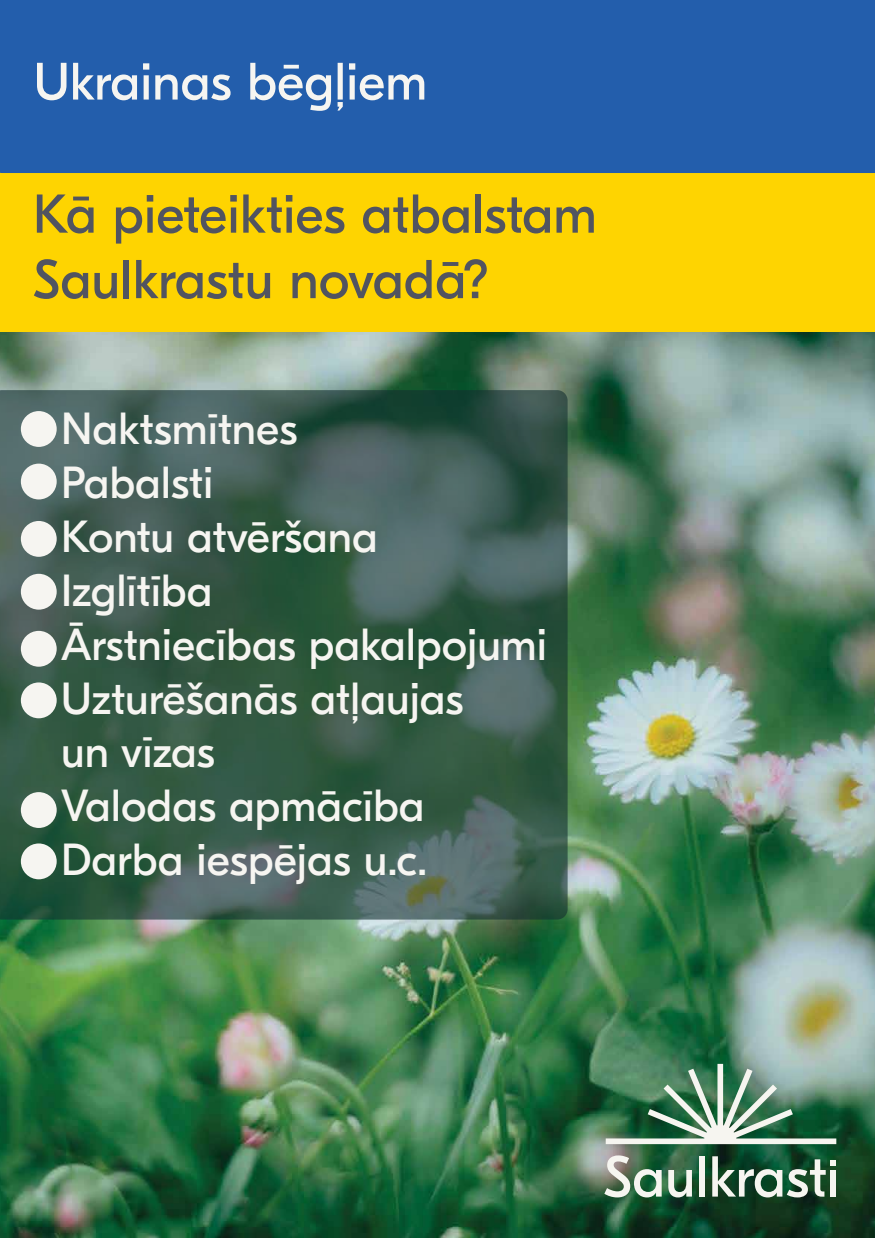
<style>
.page{position:relative;width:875px;height:1238px;background:#fff}
.page>*{position:absolute;margin:0;border:0;box-sizing:border-box;transform-origin:0 0}
.t1{font:54.51px/65.5px "GT Eesti Pro Display";color:#515460}
.t2{font:52.5px "GT Eesti Pro Display";color:#f6f5f1}
.t3{font:44.89px/53.9px "GT Eesti Pro Display";color:#f6f5f1}
</style>
<div class="page">
<img style="left:0;top:332px;width:875px;height:906px">
<div style="left:0;top:14px;width:875px;height:318px;background:#fed401"></div>
<div style="left:0;top:0;width:875px;height:173px;background:#235eac"></div>
<svg style="left:0;top:390px;width:568px;height:529px;background:#3b5c4e"></svg>
<div style="left:21px;top:411px;width:36px;height:36px;background:#f6f5f1;border-radius:50%"></div>
<div style="left:21px;top:463px;width:36px;height:36px;background:#f6f5f1;border-radius:50%"></div>
<div style="left:21px;top:521px;width:36px;height:36px;background:#f6f5f1;border-radius:50%"></div>
<div style="left:21px;top:574px;width:36px;height:35px;background:#f6f5f1;border-radius:50%"></div>
<div style="left:21px;top:631px;width:36px;height:35px;background:#f6f5f1;border-radius:50%"></div>
<div style="left:21px;top:682px;width:36px;height:36px;background:#f6f5f1;border-radius:50%"></div>
<div style="left:21px;top:792px;width:36px;height:36px;background:#f6f5f1;border-radius:50%"></div>
<div style="left:21px;top:843px;width:36px;height:36px;background:#f6f5f1;border-radius:50%"></div>
<svg style="left:606px;top:1063px;width:230px;height:81px"></svg>
<svg style="left:604px;top:1155px;width:58px;height:42px"></svg>
<svg style="left:668px;top:1170px;width:24px;height:27px"></svg>
<div style="left:699px;top:1156px;width:6px;height:40px;background:#f6f5f0"></div>
<svg style="left:712px;top:1156px;width:124px;height:41px"></svg>
<div style="left:831px;top:1170px;width:5px;height:26px;background:#f6f5f0"></div>
<p class="t2" style="left:34px;top:53px;width:395px">Ukrainas bēgļiem</p>
<p class="t1" style="left:33px;top:183px;width:565px">Kā pieteikties atbalstam<br>Saulkrastu novadā?</p>
<p class="t3" style="left:61px;top:403px;width:487px">Naktsmītnes<br>Pabalsti<br>Kontu atvēršana<br>Izglītība<br>Ārstniecības pakalpojumi<br>Uzturēšanās atļaujas<br>un vīzas<br>Valodas apmācība<br>Darba iespējas u.c.</p>
</div>
